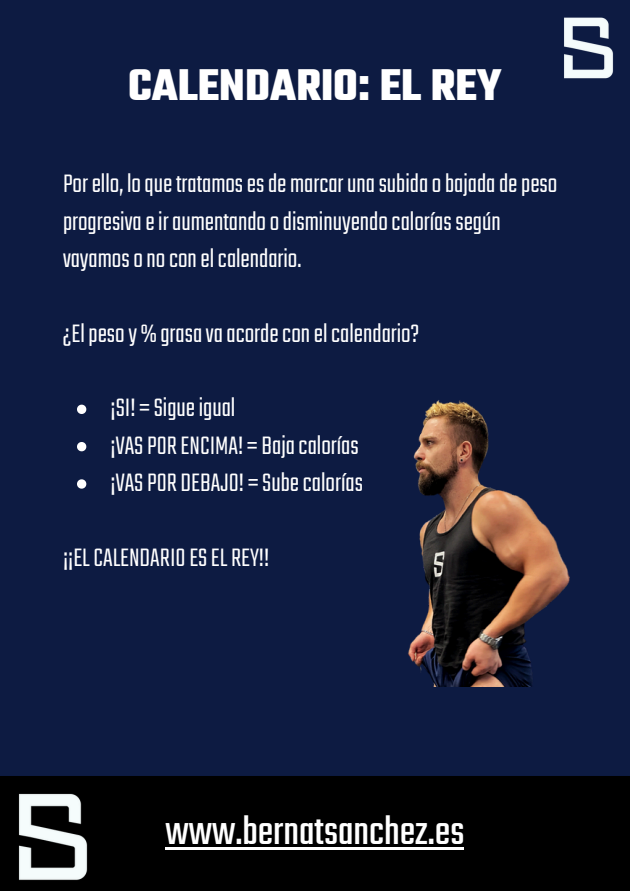
<style>
.page{position:relative;width:630px;height:891px;background:#0d1b42}
.page>*{position:absolute;margin:0;border:0;box-sizing:border-box;transform-origin:0 0}
.t1{font:700 48px "Teko";color:#fff}
.t2{font:42.8px "Teko";color:#fff}
.t3{font:300 28px/37.2px "Teko";color:#fff}
</style>
<div class="page">
<div style="left:0;top:776px;width:630px;height:115px;background:#000"></div>
<img style="left:0;top:779px;width:105px;height:112px">
<img style="left:564px;top:17px;width:50px;height:62px">
<img style="left:408px;top:400px;width:162px;height:286px">
<hr style="left:165px;top:847px;width:299px;height:3px;background:#fff">
<svg style="left:77px;top:405px;width:9px;height:9px"></svg>
<svg style="left:77px;top:442px;width:9px;height:9px"></svg>
<svg style="left:77px;top:479px;width:9px;height:10px"></svg>
<p class="t1" style="left:128px;top:54px;width:375px">CALENDARIO: EL REY</p>
<p class="t3" style="left:63px;top:167px;width:496px">Porello, loquetratamosesde marcarunasubidaobajadadepeso progresivaeiraumentandoodisminuyendocaloríassegún vayamosonoconelcalendario.</p>
<p class="t3" style="left:63px;top:316px;width:358px">¿Elpesoy%grasavaacordeconelcalendario?</p>
<h3 class="t3" style="left:111px;top:391px;width:126px">¡SI!=Sigueigual</h3>
<p class="t3" style="left:111px;top:428px;width:250px">¡VASPORENCIMA!=Bajacalorías</p>
<p class="t3" style="left:111px;top:466px;width:254px">¡VASPORDEBAJO!=Subecalorías</p>
<h2 class="t3" style="left:63px;top:540px;width:208px">¡¡ELCALENDARIOESELREY!!</h2>
<p class="t2" style="left:165px;top:803px;width:300px">www.bernatsanchez.es</p>
</div>
